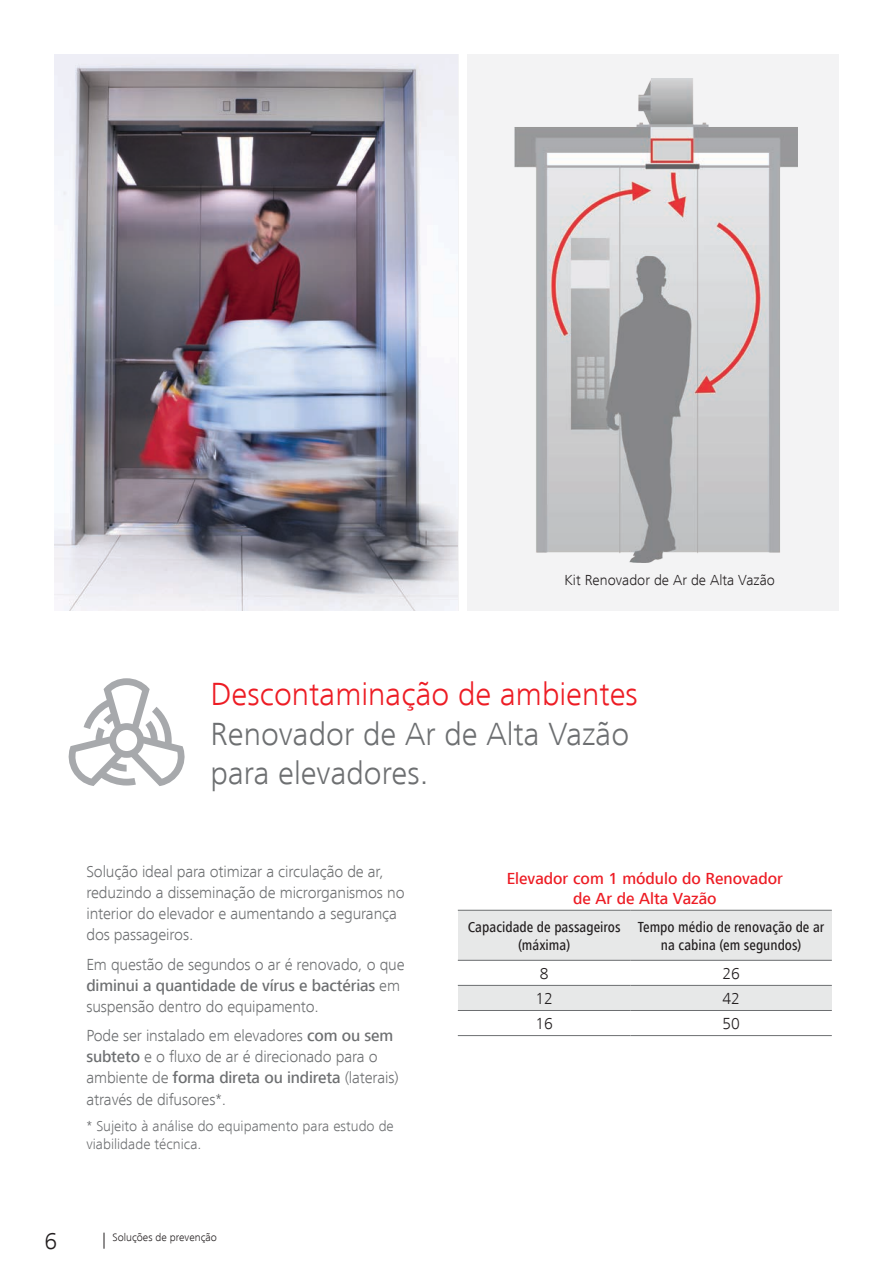
<style>
.page{position:relative;width:893px;height:1263px;background:#fff}
.page>*{position:absolute;margin:0;border:0;box-sizing:border-box;transform-origin:0 0}
.t1{font:300 33px/39.6px "Frutiger Next LT";color:#6d6f71}
.t2{font:300 33px "Frutiger Next LT";color:#ed1c24}
.t3{font:300 24px "Frutiger Next LT";color:#231f20}
.t4{font:300 16.5px/21px "Frutiger Next LT";letter-spacing:-.01em;color:#6d6f71}
.t5{font:500 16.5px/21px "Frutiger Next LT";letter-spacing:-.01em;color:#6d6f71}
.t6{font:500 16.5px "Frutiger Next LT";color:#ed1c24}
.t7{font:300 16.5px "Frutiger Next LT";color:#231f20}
.t8{font:500 condensed 15px/18px "Frutiger Next LT";color:#231f20;text-align:center}
.t9{font:300 15px "Frutiger Next LT";color:#6d6f71}
.t10{font:300 15px "Frutiger Next LT";color:#231f20}
.t11{font:300 11.25px "Frutiger Next LT";color:#231f20}
.s1{font-weight:300}
.s2{font-weight:500}
</style>
<div class="page">
<svg style="left:104px;top:1232px;width:1px;height:17px"></svg>
<hr style="left:458px;top:1035px;width:172px;height:1px;background:#6d6f71">
<hr style="left:630px;top:1035px;width:202px;height:1px;background:#6d6f71">
<div style="left:458px;top:54px;width:381px;height:556px;background:#f2f2f3"></div>
<div style="left:459px;top:32px;width:8px;height:599px;background:#fff"></div>
<img style="left:54px;top:54px;width:404px;height:556px">
<img style="left:514px;top:79px;width:284px;height:484px">
<svg style="left:68px;top:678px;width:117px;height:108px"></svg>
<div style="left:458px;top:910px;width:172px;height:50px;background:#e7e8e8"></div>
<div style="left:630px;top:910px;width:202px;height:50px;background:#e7e8e8"></div>
<hr style="left:458px;top:910px;width:172px;height:1px;background:#6d6f71">
<hr style="left:630px;top:910px;width:202px;height:1px;background:#6d6f71">
<hr style="left:458px;top:960px;width:172px;height:1px;background:#6d6f71">
<hr style="left:630px;top:960px;width:202px;height:1px;background:#6d6f71">
<div style="left:458px;top:985px;width:172px;height:25px;background:#e7e8e8"></div>
<div style="left:630px;top:985px;width:202px;height:25px;background:#e7e8e8"></div>
<hr style="left:458px;top:985px;width:172px;height:1px;background:#6d6f71">
<hr style="left:630px;top:985px;width:202px;height:1px;background:#6d6f71">
<hr style="left:458px;top:1010px;width:172px;height:1px;background:#6d6f71">
<hr style="left:630px;top:1010px;width:202px;height:1px;background:#6d6f71">
<p class="t10" style="left:564px;top:572px;width:212px">Kit Renovador de Ar de Alta Vazão</p>
<p class="t2" style="left:211px;top:676px;width:429px">Descontaminação de ambientes</p>
<p class="t1" style="left:211px;top:714px;width:420px">Renovador de Ar de Alta Vazão para elevadores.</p>
<p class="t4" style="left:86px;top:861px;width:299px">Solução ideal para otimizar a circulação de ar,</p>
<p class="t6" style="left:507px;top:869px;width:278px">Elevador com 1 módulo do Renovador</p>
<p class="t4" style="left:86px;top:882px;width:320px">reduzindo a disseminação de microrganismos no</p>
<p class="t6" style="left:573px;top:889px;width:145px">de Ar de Alta Vazão</p>
<p class="t4" style="left:86px;top:903px;width:312px">interior do elevador e aumentando a segurança dos passageiros.</p>
<p class="t4" style="left:86px;top:954px;width:320px">Em questão de segundos o ar é renovado, o que</p>
<p class="t8" style="left:468px;top:918px;width:154px">Capacidade de passageiros (máxima)</p>
<p class="t8" style="left:638px;top:918px;width:188px">Tempo médio de renovação de ar na cabina (em segundos)</p>
<p class="t7" style="left:540px;top:964px;width:10px">8</p>
<p class="t7" style="left:722px;top:964px;width:19px">26</p>
<p class="t5" style="left:86px;top:975px;width:315px">diminui a quantidade de vírus e bactérias <span class="s1">em suspensão dentro do equipamento.</span></p>
<p class="t7" style="left:535px;top:989px;width:19px">12</p>
<p class="t7" style="left:722px;top:989px;width:19px">42</p>
<p class="t7" style="left:535px;top:1014px;width:19px">16</p>
<p class="t7" style="left:722px;top:1014px;width:19px">50</p>
<p class="t4" style="left:86px;top:1025px;width:314px">Pode ser instalado em elevadores <span class="s2">com ou sem subteto</span> e o fluxo de ar é direcionado para o ambiente de <span class="s2">forma direta ou indireta</span> (laterais)</p>
<p class="t4" style="left:86px;top:1089px;width:141px">através de difusores*.</p>
<p class="t9" style="left:86px;top:1118px;width:309px">* Sujeito à análise do equipamento para estudo de</p>
<p class="t9" style="left:86px;top:1136px;width:117px">viabilidade técnica.</p>
<h2 class="t3" style="left:45px;top:1227px;width:14px">6</h2>
<p class="t11" style="left:112px;top:1231px;width:106px">Soluções de prevenção</p>
</div>
